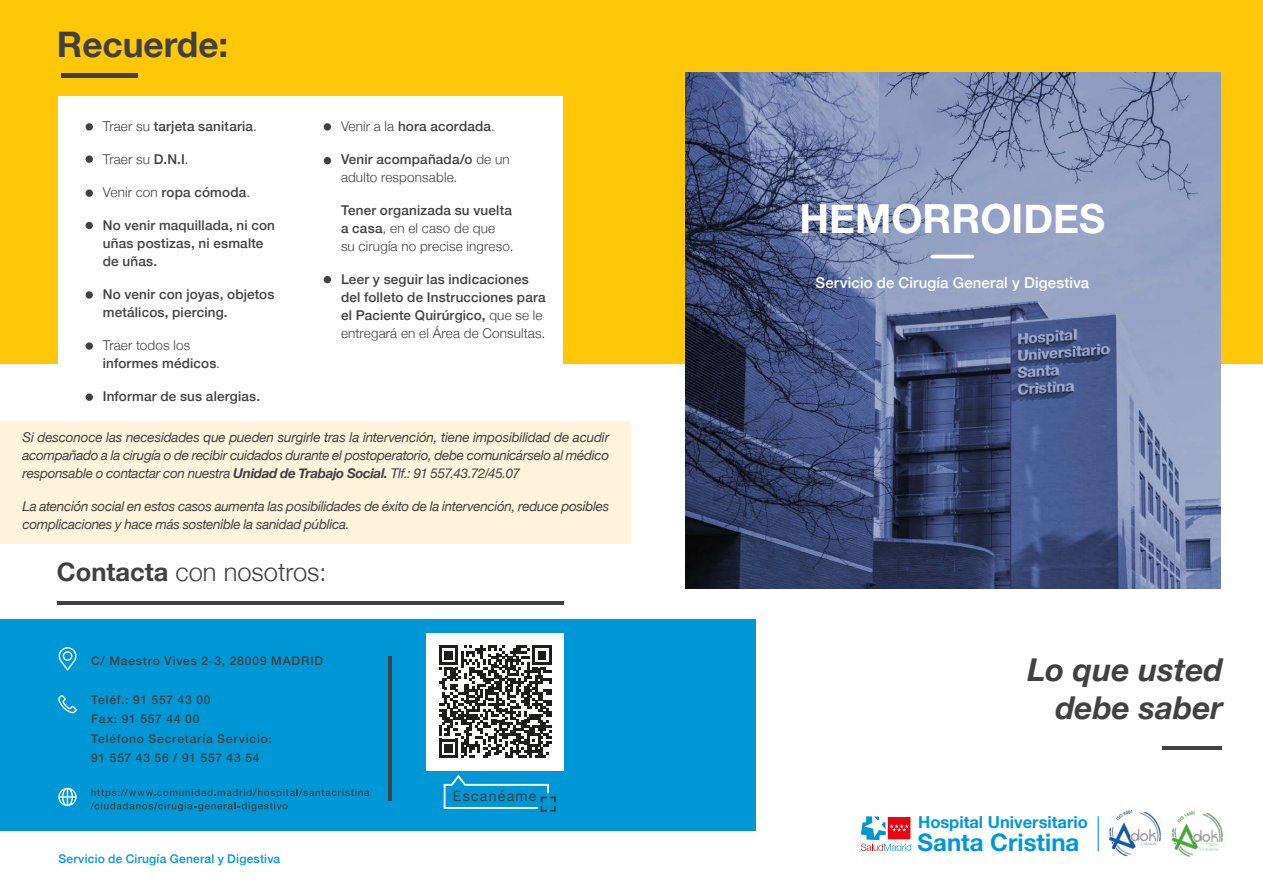
<style>
.page{position:relative;width:1263px;height:893px;background:#fff}
.page>*{position:absolute;margin:0;border:0;box-sizing:border-box;transform-origin:0 0}
.t1{font:700 40.05px "Helvetica Neue";color:#fff}
.t2{font:700 35.25px "Helvetica Neue";color:#414142}
.t3{font:italic 700 31.5px/37.8px "Helvetica Neue";color:#414142;text-align:right}
.t4{font:300 25.5px "Helvetica Neue";color:#414142}
.t5{font:700 24.15px "Helvetica Neue";color:#0097d7}
.t6{font:700 16.5px "Helvetica Neue";color:#0097d7}
.t7{font:500 15px "Helvetica Neue";letter-spacing:.01em;color:#fff}
.t8{font:14.25px "Helvetica Neue";letter-spacing:.085em;color:#414142}
.t9{font:italic 13.5px/18px "Helvetica Neue";letter-spacing:-.025em;color:#414142;text-align:justify}
.t10{font:500 13.5px/18px "Helvetica Neue";letter-spacing:.01em;color:#414142}
.t11{font:300 13.5px/18px "Helvetica Neue";letter-spacing:.01em;color:#414142}
.t12{font:500 12px/19.5px "Helvetica Neue";letter-spacing:.07em;color:#414142}
.t13{font:500 12px "Helvetica Neue";letter-spacing:.015em;color:#0097d7}
.s1{font-weight:300}
.s2{font-weight:500}
.s3{font-weight:700}
</style>
<div class="page">
<div style="left:0;top:620px;width:756px;height:211px;background:#0097d7"></div>
<div style="left:0;top:0;width:1263px;height:364px;background:#fec707"></div>
<hr style="left:1161px;top:747px;width:60px;height:3px;background:#414142">
<hr style="left:57px;top:602px;width:507px;height:3px;background:#414142">
<hr style="left:388px;top:656px;width:4px;height:145px;background:#414142">
<hr style="left:61px;top:73px;width:77px;height:4px;background:#414142">
<div style="left:58px;top:96px;width:505px;height:341px;background:#fff"></div>
<div style="left:86px;top:123px;width:7px;height:8px;background:#414142;border-radius:50%"></div>
<div style="left:86px;top:155px;width:7px;height:8px;background:#414142;border-radius:50%"></div>
<div style="left:86px;top:189px;width:7px;height:8px;background:#414142;border-radius:50%"></div>
<div style="left:86px;top:222px;width:7px;height:7px;background:#414142;border-radius:50%"></div>
<div style="left:86px;top:291px;width:7px;height:8px;background:#414142;border-radius:50%"></div>
<div style="left:86px;top:342px;width:7px;height:8px;background:#414142;border-radius:50%"></div>
<div style="left:86px;top:393px;width:7px;height:8px;background:#414142;border-radius:50%"></div>
<div style="left:324px;top:123px;width:7px;height:8px;background:#414142;border-radius:50%"></div>
<div style="left:324px;top:157px;width:7px;height:7px;background:#414142;border-radius:50%"></div>
<div style="left:324px;top:276px;width:7px;height:7px;background:#414142;border-radius:50%"></div>
<svg style="left:58px;top:695px;width:19px;height:18px"></svg>
<svg style="left:59px;top:647px;width:18px;height:24px"></svg>
<svg style="left:58px;top:788px;width:19px;height:18px"></svg>
<svg style="left:90px;top:789px;width:279px;height:22px"></svg>
<div style="left:426px;top:633px;width:138px;height:138px;background:#fff"></div>
<svg style="left:439px;top:646px;width:112px;height:112px"></svg>
<svg style="left:444px;top:775px;width:112px;height:37px"></svg>
<img style="left:686px;top:72px;width:534px;height:517px">
<hr style="left:930px;top:255px;width:44px;height:3px;background:#fff;border-radius:2px">
<svg style="left:861px;top:816px;width:50px;height:35px"></svg>
<hr style="left:1097px;top:816px;width:2px;height:35px;background:#0097d7">
<img style="left:1109px;top:807px;width:114px;height:50px">
<div style="left:0;top:421px;width:631px;height:123px;background:#fff4db"></div>
<h2 class="t2" style="left:57px;top:17px;width:173px">Recuerde:</h2>
<p class="t10" style="left:103px;top:116px;width:156px"><span class="s1">Traer su</span> tarjeta sanitaria<span class="s1">.</span></p>
<p class="t11" style="left:103px;top:149px;width:87px">Traer su <span class="s2">D.N.I</span>.</p>
<p class="t10" style="left:103px;top:182px;width:149px"><span class="s1">Venir con</span> ropa cómoda<span class="s1">.</span></p>
<p class="t10" style="left:103px;top:215px;width:174px">No venir maquillada, ni con uñas postizas, ni esmalte de uñas.</p>
<p class="t10" style="left:103px;top:284px;width:173px">No venir con joyas, objetos metálicos, piercing.</p>
<p class="t10" style="left:103px;top:335px;width:119px"><span class="s1">Traer todos los </span>informes médicos<span class="s1">.</span></p>
<p class="t10" style="left:103px;top:386px;width:159px">Informar de sus alergias.</p>
<p class="t10" style="left:341px;top:116px;width:155px"><span class="s1">Venir a la</span> hora acordada<span class="s1">.</span></p>
<p class="t11" style="left:341px;top:149px;width:170px"><span class="s2">Venir acompañada/o</span> de un adulto responsable.</p>
<p class="t11" style="left:341px;top:200px;width:174px"><span class="s2">Tener organizada su vuelta a casa</span>, en el caso de que<br>su cirugía no precise ingreso.</p>
<p class="t10" style="left:341px;top:269px;width:206px">Leer y seguir las indicaciones del folleto de Instrucciones para el Paciente Quirúrgico, <span class="s1">que se le entregará en el Área de Consultas.</span></p>
<p class="t9" style="left:22px;top:429px;width:588px">Si desconoce las necesidades que pueden surgirle tras la intervención, tiene imposibilidad de acudir acompañado a la cirugía o de recibir cuidados durante el postoperatorio, debe comunicárselo al médico responsable o contactar con nuestra <span class="s3">Unidad de Trabajo Social.</span> Tlf.: 91 557.43.72/45.07</p>
<p class="t9" style="left:22px;top:498px;width:588px">La atención social en estos casos aumenta las posibilidades de éxito de la intervención, reduce posibles complicaciones y hace más sostenible la sanidad pública.</p>
<h3 class="t4" style="left:57px;top:551px;width:271px"><span class="s3">Contacta</span> con nosotros:</h3>
<h1 class="t1" style="left:799px;top:188px;width:307px">HEMORROIDES</h1>
<p class="t7" style="left:815px;top:271px;width:275px">Servicio de Cirugía General y Digestiva</p>
<p class="t12" style="left:91px;top:650px;width:233px">C/ Maestro Vives 2-3, 28009 MADRID</p>
<h3 class="t3" style="left:1027px;top:651px;width:197px">Lo que usted debe saber</h3>
<p class="t12" style="left:91px;top:688px;width:182px">Teléf.: 91 557 43 00<br>Fax: 91 557 44 00<br>Teléfono Secretaría Servicio:<br>91 557 43 56 / 91 557 43 54</p>
<p class="t13" style="left:59px;top:849px;width:223px">Servicio de Cirugía General y Digestiva</p>
<p class="t8" style="left:453px;top:786px;width:85px">Escanéame</p>
<p class="t6" style="left:918px;top:809px;width:171px">Hospital Universitario</p>
<h3 class="t5" style="left:917px;top:823px;width:163px">Santa Cristina</h3>
</div>
